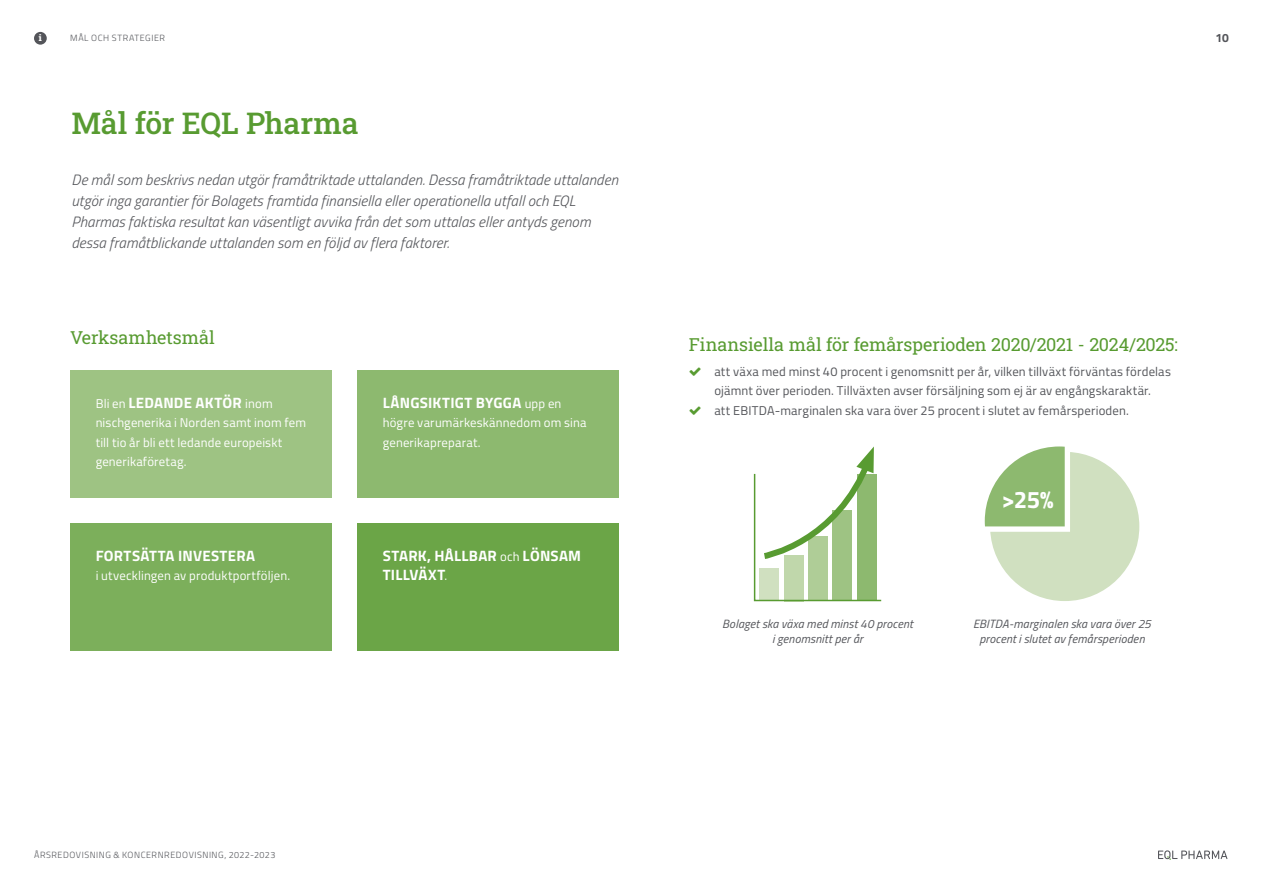
<style>
.page{position:relative;width:1263px;height:893px;background:#fff}
.page>*{position:absolute;margin:0;border:0;box-sizing:border-box;transform-origin:0 0}
.t1{font:500 30px "Roboto Slab";letter-spacing:-.01em;color:#589b31}
.t2{font:700 24px "Titillium";color:#fff}
.t3{font:18px "Roboto Slab";letter-spacing:-.005em;color:#589b31}
.t4{font:italic 300 15px/21px "Titillium";letter-spacing:.005em;color:#54555a}
.t5{font:700 15px/19.2px "Titillium";letter-spacing:.015em;color:#fff}
.t6{font:12.75px/19.2px "Titillium";letter-spacing:.015em;color:#54555a}
.t7{font:12.75px/19.2px "Titillium";letter-spacing:.01em;color:#fff}
.t8{font:italic 12px/15px "Titillium";letter-spacing:.01em;color:#54555a;text-align:center}
.t9{font:700 12px "Titillium";color:#54555a}
.t10{font:300 9px "Titillium";letter-spacing:.055em;color:#54555a}
.t11{font:900 9px "Roboto Slab";color:#fff}
.s1{font-weight:400;font-size:12.75px}
</style>
<div class="page">
<svg style="left:753px;top:446px;width:129px;height:156px"></svg>
<svg style="left:985px;top:446px;width:154px;height:155px"></svg>
<div style="left:70px;top:370px;width:262px;height:127px;background:#9ec383"></div>
<div style="left:70px;top:523px;width:262px;height:128px;background:#7caf5b"></div>
<div style="left:357px;top:370px;width:262px;height:127px;background:#8db96f"></div>
<div style="left:357px;top:523px;width:262px;height:128px;background:#6ba547"></div>
<svg style="left:1158px;top:850px;width:69px;height:10px"></svg>
<div style="left:34px;top:32px;width:13px;height:13px;background:#54555a;border-radius:50%"></div>
<p class="t11" style="left:39px;top:32px;width:4px">i</p>
<p class="t10" style="left:70px;top:32px;width:94px">MÅL OCH STRATEGI ER</p>
<p class="t9" style="left:1215px;top:29px;width:15px">10</p>
<h1 class="t1" style="left:71px;top:102px;width:289px">Mål för EQL Pharma</h1>
<p class="t4" style="left:71px;top:168px;width:548px">De mål som beskrivs nedan utgör framåtriktade uttalanden. Dessa framåtriktade uttalanden utgör inga garantier för Bolagets framtida finansiella eller operationella utfall och EQL Pharmas faktiska resultat kan väsentligt avvika från det som uttalas eller antyds genom dessa framåtblickande uttalanden som en följd av flera faktorer.</p>
<p class="t3" style="left:70px;top:326px;width:146px">Verksamhetsmål</p>
<p class="t3" style="left:689px;top:332px;width:490px">Finansiella mål för femårsperioden 2020/2021 - 2024/2025:</p>
<p class="t6" style="left:714px;top:362px;width:458px">att växa med minst 40 procent i genomsnitt per år, vilken tillväxt förväntas fördelas ojämnt över perioden. Tillväxten avser försäljning som ej är av engångskaraktär.<br>att EBITDA-marginalen ska vara över 25 procent i slutet av femårsperioden.</p>
<p class="t5" style="left:96px;top:393px;width:178px"><span class="s1">Bli en</span> LEDANDE AKTÖR <span class="s1">inom</span></p>
<p class="t7" style="left:96px;top:413px;width:212px">nischgenerika i Norden samt inom fem till tio år bli ett ledande europeiskt generikaföretag.</p>
<p class="t5" style="left:383px;top:393px;width:180px">LÅNGSIKTIGT BYGGA <span class="s1">upp en</span></p>
<p class="t7" style="left:383px;top:413px;width:205px">högre varumärkeskännedom om sina generikapreparat.</p>
<p class="t5" style="left:96px;top:546px;width:161px">FORTSÄTTA INVESTERA</p>
<p class="t7" style="left:96px;top:566px;width:196px">i utvecklingen av produktportföljen.</p>
<p class="t5" style="left:383px;top:546px;width:200px">STARK, HÅLLBAR <span class="s1">och</span> LÖNSAM<br>TILLVÄXT<span class="s1">.</span></p>
<p class="t8" style="left:722px;top:615px;width:192px">Bolaget ska växa med minst 40 procent i genomsnitt per år</p>
<h2 class="t2" style="left:1001px;top:481px;width:54px">&gt;25%</h2>
<p class="t8" style="left:973px;top:615px;width:179px">EBITDA-marginalen ska vara över 25 procent i slutet av femårsperioden</p>
<p class="t10" style="left:34px;top:848px;width:243px">ÅRSREDOVISN ING &amp; KONCERN REDOVISN ING, 2022-2023</p>
</div>
